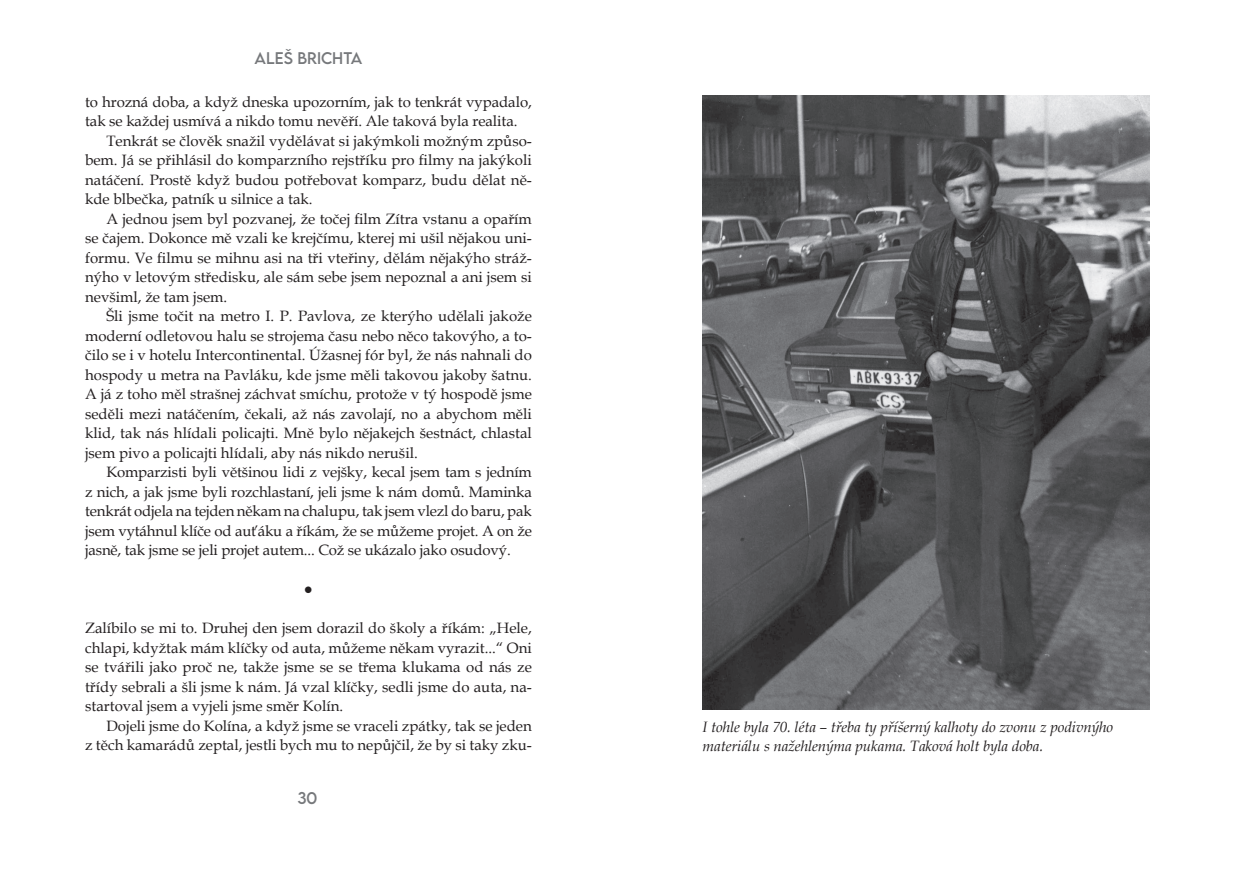
<style>
.page{position:relative;width:1234px;height:872px;background:#fff}
.page>*{position:absolute;margin:0;border:0;box-sizing:border-box;transform-origin:0 0}
.Základní_odstavec{font:15px/19.5px "Book Antiqua";color:#231f20;text-align:justify}
.t1{font:italic 15px/19.5px "Book Antiqua";letter-spacing:-.005em;color:#231f20}
.t2{font:15px "LEMONMILK";color:#76787b}
</style>
<div class="page">
<img style="left:702px;top:96px;width:447px;height:613px">
<p class="t2" style="left:254px;top:48px;width:109px">ALEŠ BRICHTA</p>
<p class="Základní_odstavec" style="left:85px;top:91px;width:448px">to hrozná doba, a když dneska upozorním, jak to tenkrát vypadalo, tak se každej usmívá a nikdo tomu nevěří. Ale taková byla realita.</p>
<p class="Základní_odstavec" style="left:85px;top:130px;width:448px;text-indent:21px">Tenkrát se člověk snažil vydělávat si jakýmkoli možným způso&shy;bem. Já se přihlásil do komparzního rejstříku pro filmy na jakýkoli natáčení. Prostě když budou potřebovat komparz, budu dělat ně&shy;kde blbečka, patník u silnice a tak.</p>
<p class="Základní_odstavec" style="left:85px;top:208px;width:448px;text-indent:21px">A jednou jsem byl pozvanej, že točej film Zítra vstanu a opařím se čajem. Dokonce mě vzali ke krejčímu, kterej mi ušil nějakou uni&shy;formu. Ve filmu se mihnu asi na tři vteřiny, dělám nějakýho stráž&shy;nýho v letovým středisku, ale sám sebe jsem nepoznal a ani jsem si nevšiml, že tam jsem.</p>
<p class="Základní_odstavec" style="left:85px;top:306px;width:448px;text-indent:21px">Šli jsme točit na metro I. P. Pavlova, ze kterýho udělali jakože moderní odletovou halu se strojema času nebo něco takovýho, a to&shy;čilo se i v hotelu Intercontinental. Úžasnej fór byl, že nás nahnali do hospody u metra na Pavláku, kde jsme měli takovou jakoby šatnu.<br>A já z toho měl strašnej záchvat smíchu, protože v tý hospodě jsme seděli mezi natáčením, čekali, až nás zavolají, no a abychom měli klid, tak nás hlídali policajti. Mně bylo nějakejch šestnáct, chlastal jsem pivo a policajti hlídali, aby nás nikdo nerušil.</p>
<p class="Základní_odstavec" style="left:85px;top:462px;width:448px;text-indent:21px">Komparzisti byli většinou lidi z vejšky, kecal jsem tam s jedním z nich, a jak jsme byli rozchlastaní, jeli jsme k nám domů. Maminka tenkrát odjela na tejden někam na chalupu, tak jsem vlezl do baru, pak jsem vytáhnul klíče od auťáku a říkám, že se můžeme projet. A on že jasně, tak jsme se jeli projet autem... Což se ukázalo jako osudový.</p>
<p class="Základní_odstavec" style="left:304px;top:579px;width:11px">●</p>
<p class="Základní_odstavec" style="left:85px;top:618px;width:448px">Zalíbilo se mi to. Druhej den jsem dorazil do školy a říkám: „Hele, chlapi, kdyžtak mám klíčky od auta, můžeme někam vyrazit...“ Oni se tvářili jako proč ne, takže jsme se se třema klukama od nás ze třídy sebrali a šli jsme k nám. Já vzal klíčky, sedli jsme do auta, na&shy;startoval jsem a vyjeli jsme směr Kolín.</p>
<p class="Základní_odstavec" style="left:85px;top:715px;width:448px;text-align:right">Dojeli jsme do Kolína, a když jsme se vraceli zpátky, tak se jeden<br>z těch kamarádů zeptal, jestli bych mu to nepůjčil, že by si taky zku-</p>
<p class="t1" style="left:702px;top:716px;width:412px">I tohle byla 70. léta – třeba ty příšerný kalhoty do zvonu z podivnýho materiálu s nažehlenýma pukama. Taková holt byla doba.</p>
<p class="t2" style="left:297px;top:788px;width:21px">30</p>
</div>
